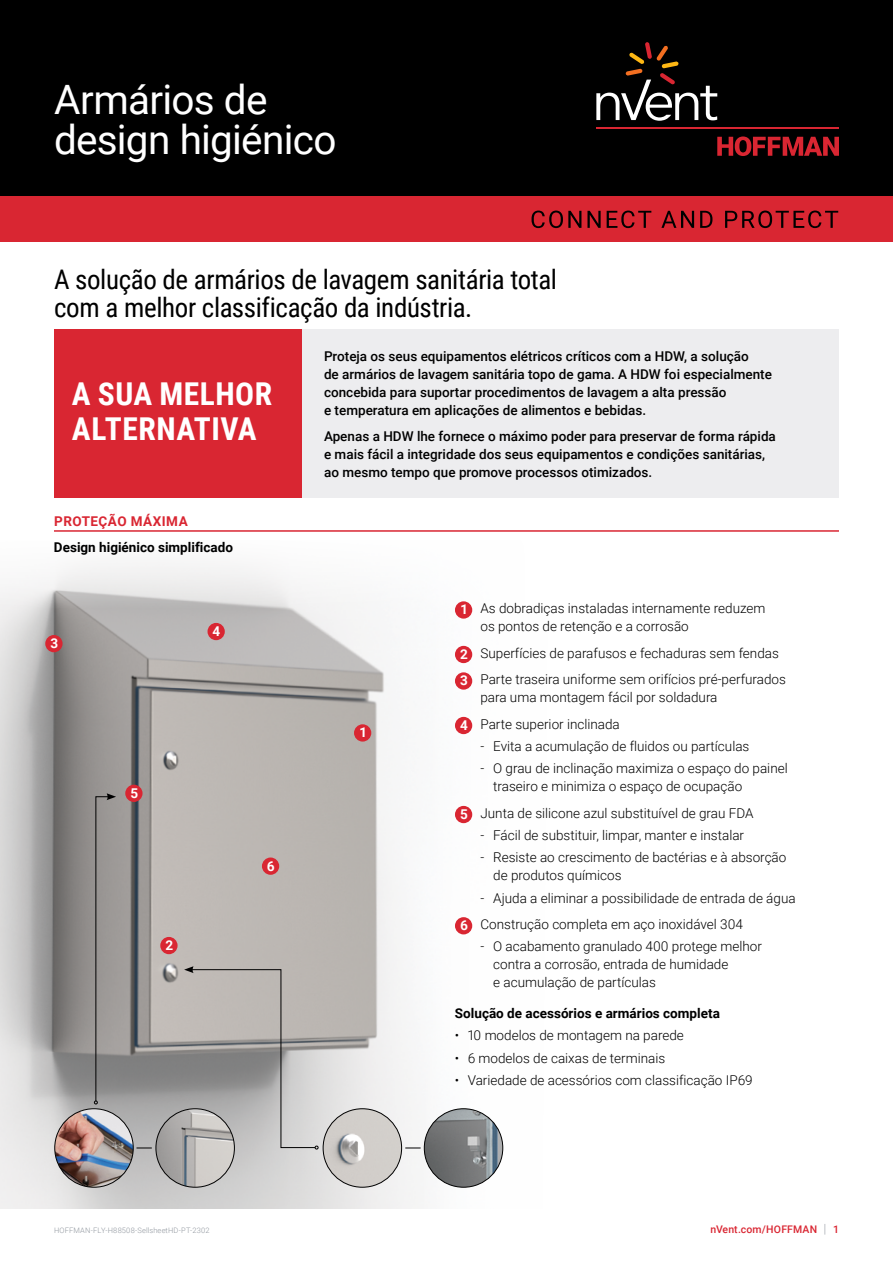
<style>
.page{position:relative;width:893px;height:1263px;background:#fff}
.page>*{position:absolute;margin:0;border:0;box-sizing:border-box;transform-origin:0 0}
.t1{font:40.5px/40.5px "Roboto";letter-spacing:-.02em;color:#fff}
.t2{font:700 31.5px/34.5px "Roboto Condensed";letter-spacing:.015em;color:#fff}
.t3{font:27px/28.5px "Roboto Condensed";letter-spacing:-.015em;color:#000}
.t4{font:300 13.5px/18px "Roboto";color:#000}
.t5{font:500 13.5px/18px "Roboto";color:#000}
.t6{font:700 13.5px "Roboto";color:#000}
.t7{font:700 13.5px "Roboto";letter-spacing:.035em;color:#d92632}
.t8{font:700 13.5px "Roboto";color:#fff}
.t9{font:500 10.5px "Roboto";letter-spacing:.015em;color:#d92632}
.t10{font:300 7.5px "Roboto";letter-spacing:.02em;color:#90969e}
.s1{font-weight:700;color:#fff}
.s2{font-weight:300;font-size:12.6px;color:#90969e}
</style>
<div class="page">
<div style="left:0;top:0;width:893px;height:196px;background:#000"></div>
<div style="left:0;top:196px;width:893px;height:45px;background:#d92632"></div>
<svg style="left:532px;top:211px;width:306px;height:17px"></svg>
<svg style="left:717px;top:136px;width:122px;height:20px"></svg>
<hr style="left:596px;top:128px;width:243px;height:1px;background:#d92632">
<svg style="left:596px;top:42px;width:121px;height:79px"></svg>
<img style="left:0;top:564px;width:504px;height:645px">
<hr style="left:54px;top:530px;width:785px;height:2px;background:#d92632">
<img style="left:156px;top:1109px;width:78px;height:78px;border-radius:39px">
<img style="left:55px;top:1109px;width:78px;height:78px;border-radius:39px">
<div style="left:54px;top:1108px;width:80px;height:79px;border:1px solid #000;border-radius:50%"></div>
<img style="left:424px;top:1109px;width:79px;height:78px;border-radius:39px">
<div style="left:424px;top:1108px;width:79px;height:79px;border:1px solid #000;border-radius:50%"></div>
<img style="left:323px;top:1109px;width:79px;height:78px;border-radius:39px">
<div style="left:323px;top:1108px;width:79px;height:79px;border:1px solid #000;border-radius:50%"></div>
<div style="left:54px;top:329px;width:785px;height:169px;background:#ededef"></div>
<div style="left:54px;top:329px;width:247px;height:169px;background:#d92632"></div>
<div style="left:455px;top:601px;width:17px;height:18px;background:#d92632;border-radius:50%"></div>
<div style="left:455px;top:646px;width:17px;height:17px;background:#d92632;border-radius:50%"></div>
<div style="left:455px;top:672px;width:17px;height:18px;background:#d92632;border-radius:50%"></div>
<div style="left:455px;top:717px;width:17px;height:17px;background:#d92632;border-radius:50%"></div>
<div style="left:455px;top:806px;width:17px;height:17px;background:#d92632;border-radius:50%"></div>
<div style="left:455px;top:917px;width:17px;height:17px;background:#d92632;border-radius:50%"></div>
<div style="left:354px;top:724px;width:17px;height:17px;background:#d92632;border-radius:50%"></div>
<div style="left:262px;top:857px;width:17px;height:18px;background:#d92632;border-radius:50%"></div>
<div style="left:160px;top:937px;width:18px;height:17px;background:#d92632;border-radius:50%"></div>
<div style="left:207px;top:623px;width:18px;height:17px;background:#d92632;border-radius:50%"></div>
<div style="left:45px;top:635px;width:18px;height:17px;background:#d92632;border-radius:50%"></div>
<div style="left:125px;top:785px;width:18px;height:17px;background:#d92632;border-radius:50%"></div>
<svg style="left:94px;top:793px;width:22px;height:311px;background:#908d8c"></svg>
<svg style="left:184px;top:966px;width:134px;height:183px;background:#b1afad"></svg>
<svg style="left:136px;top:1147px;width:16px;height:1px"></svg>
<svg style="left:405px;top:1147px;width:16px;height:1px"></svg>
<h1 class="t1" style="left:54px;top:78px;width:284px">Armários de design higiénico</h1>
<h3 class="t3" style="left:54px;top:264px;width:505px">A solução de armários de lavagem sanitária total com a melhor classificação da indústria.</h3>
<p class="t5" style="left:324px;top:346px;width:449px">Proteja os seus equipamentos elétricos críticos com a HDW, a solução<br>de armários de lavagem sanitária topo de gama. A HDW foi especialmente concebida para suportar procedimentos de lavagem a alta pressão<br>e temperatura em aplicações de alimentos e bebidas.</p>
<p class="t5" style="left:324px;top:427px;width:453px">Apenas a HDW lhe fornece o máximo poder para preservar de forma rápida e mais fácil a integridade dos seus equipamentos e condições sanitárias, ao mesmo tempo que promove processos otimizados.</p>
<h2 class="t2" style="left:72px;top:376px;width:202px">A SUA MELHOR<br>ALTERNATIVA</h2>
<p class="t7" style="left:54px;top:512px;width:135px">PROTEÇÃO MÁXIMA</p>
<p class="t6" style="left:54px;top:538px;width:180px">Design higiénico simplificado</p>
<p class="t8" style="left:50px;top:634px;width:9px">3</p>
<p class="t8" style="left:213px;top:622px;width:9px">4</p>
<p class="t8" style="left:130px;top:783px;width:9px">5</p>
<p class="t8" style="left:165px;top:936px;width:9px">2</p>
<p class="t8" style="left:267px;top:856px;width:9px">6</p>
<p class="t8" style="left:360px;top:723px;width:8px">1</p>
<p class="t10" style="left:54px;top:1225px;width:157px">HOFFMAN-FLY-H88508-SellsheetHD-PT-2302</p>
<p class="t4" style="left:480px;top:599px;width:286px;text-indent:-20px"><span class="s1">1</span> As dobradiças instaladas internamente reduzem os pontos de retenção e a corrosão</p>
<p class="t4" style="left:460px;top:639px;width:327px;line-height:26.5px"><span class="s1">2</span> Superfícies de parafusos e fechaduras sem fendas<br><span class="s1">3</span> Parte traseira uniforme sem orifícios pré-perfurados</p>
<p class="t4" style="left:460px;top:684px;width:259px;line-height:26.5px;text-indent:20px">para uma montagem fácil por soldadura<br><span class="s1">4</span> Parte superior inclinada</p>
<p class="t4" style="left:480px;top:737px;width:270px">- Evita a acumulação de fluidos ou partículas</p>
<p class="t4" style="left:493px;top:759px;width:296px;text-indent:-13px">- O grau de inclinação maximiza o espaço do painel traseiro e minimiza o espaço de ocupação</p>
<p class="t4" style="left:460px;top:804px;width:295px"><span class="s1">5</span> Junta de silicone azul substituível de grau FDA</p>
<p class="t4" style="left:480px;top:826px;width:265px">- Fácil de substituir, limpar, manter e instalar</p>
<p class="t4" style="left:493px;top:848px;width:295px;text-indent:-13px">- Resiste ao crescimento de bactérias e à absorção de produtos químicos</p>
<p class="t4" style="left:460px;top:884px;width:337px;line-height:26.5px;text-indent:20px">- Ajuda a eliminar a possibilidade de entrada de água<br><span class="s1">6</span> Construção completa em aço inoxidável 304</p>
<p class="t4" style="left:493px;top:937px;width:270px;text-indent:-13px">- O acabamento granulado 400 protege melhor contra a corrosão, entrada de humidade<br>e acumulação de partículas</p>
<p class="t6" style="left:455px;top:1004px;width:266px">Solução de acessórios e armários completa</p>
<p class="t4" style="left:455px;top:1026px;width:230px">• 10 modelos de montagem na parede</p>
<p class="t4" style="left:455px;top:1048px;width:212px">• 6 modelos de caixas de terminais</p>
<p class="t4" style="left:455px;top:1071px;width:299px">• Variedade de acessórios com classificação IP69</p>
<p class="t9" style="left:710px;top:1222px;width:130px">nVent.com/HOFFMAN <span class="s2">|</span> 1</p>
</div>
